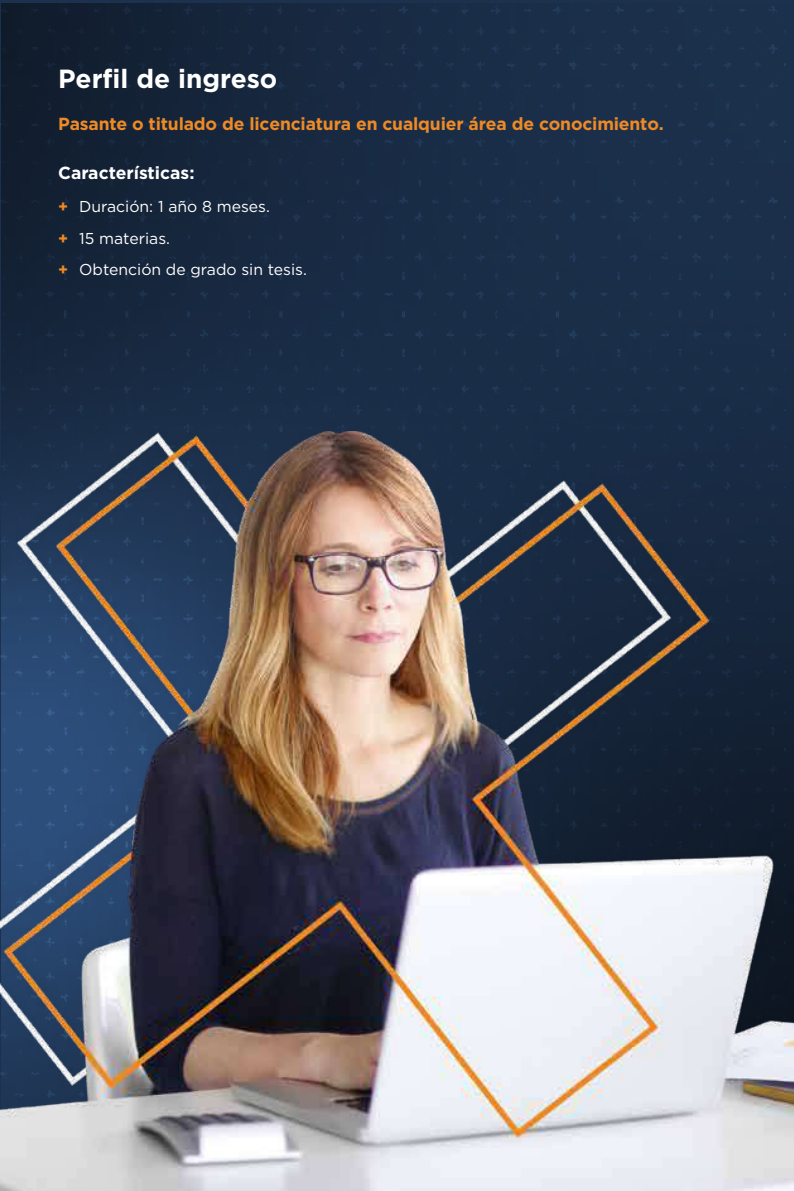
<style>
.page{position:relative;width:794px;height:1191px;background:#fff}
.page>*{position:absolute;margin:0;border:0;box-sizing:border-box;transform-origin:0 0}
.t1{font:700 26.25px "Gotham";color:#fff}
.t2{font:700 17.5px "Gotham";letter-spacing:-.01em;color:#ef8a25}
.t3{font:700 17.5px "Gotham";color:#fff}
.t4{font:15.75px/31.5px "Gotham";color:#fff}
.s1{font-weight:700;color:#ef8a25}
</style>
<div class="page">
<img style="left:0;top:0;width:785px;height:431px">
<svg style="left:0;top:200px;width:2px;height:231px"></svg>
<img style="left:0;top:431px;width:794px;height:760px">
<h1 class="t1" style="left:58px;top:61px;width:221px">Perfil de ingreso</h1>
<p class="t2" style="left:58px;top:112px;width:607px">Pasante o titulado de licenciatura en cualquier área de conocimiento.</p>
<p class="t3" style="left:58px;top:161px;width:138px">Características:</p>
<p class="t4" style="left:58px;top:191px;width:250px"><span class="s1">+</span> Duración: 1 año 8 meses.<br><span class="s1">+</span> 15 materias.<br><span class="s1">+</span> Obtención de grado sin tesis.</p>
</div>
